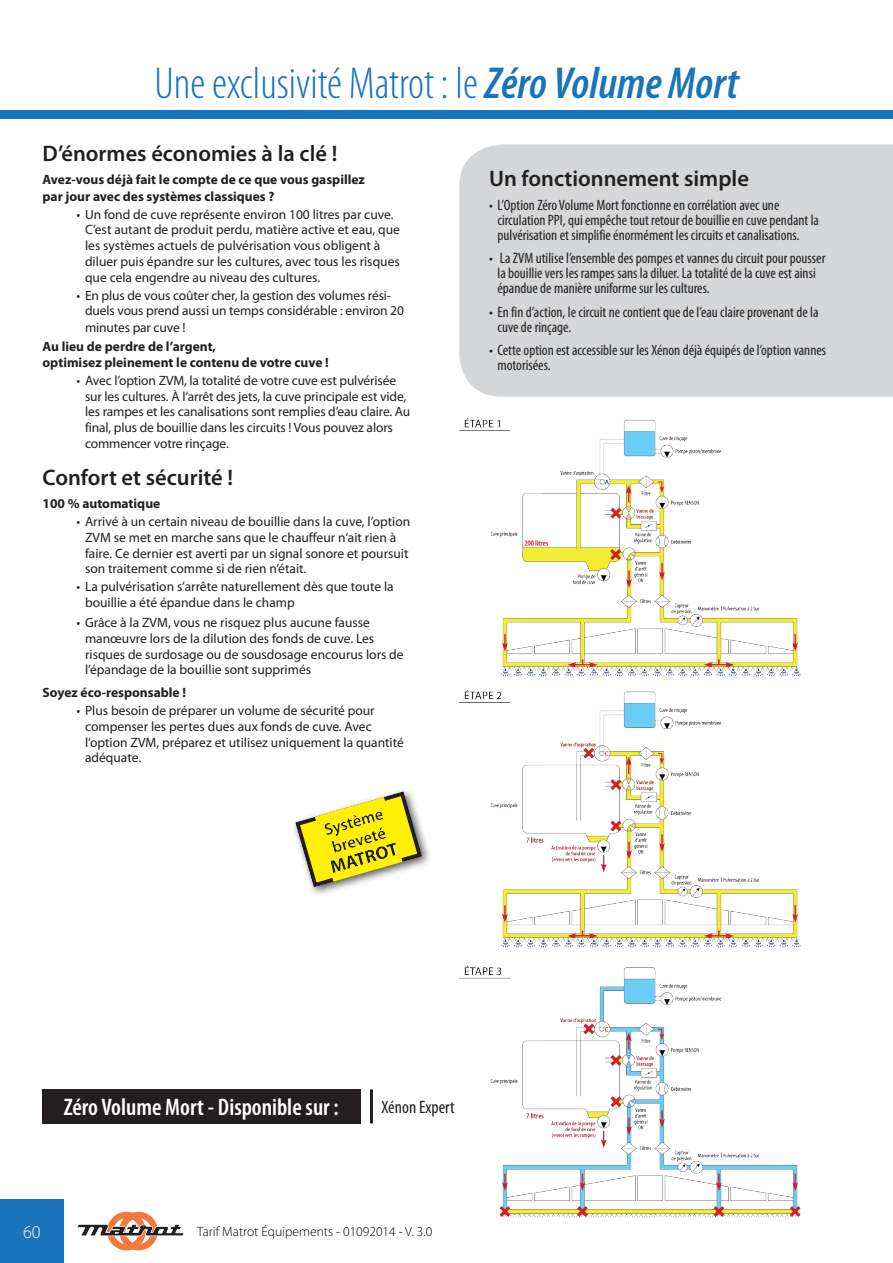
<style>
.page{position:relative;width:893px;height:1263px;background:#fff}
.page>*{position:absolute;margin:0;border:0;box-sizing:border-box;transform-origin:0 0}
.t1{font:300 condensed 45px "Myriad Pro";color:#1974bb}
.t2{font:600 condensed 24px "Myriad Pro";color:#fff}
.t3{font:600 22.5px "Myriad Pro";color:#231f20}
.t4{font:condensed 18px "Myriad Pro";color:#231f20}
.t5{font:300 18px "Myriad Pro";color:#fff}
.t6{font:condensed 15px/15px "Myriad Pro";color:#231f20}
.t7{font:13.5px/15.8px "Myriad Pro";color:#231f20}
.t8{font:700 13.5px/16.5px "Myriad Pro";color:#231f20}
.t9{font:300 13.5px "Myriad Pro";color:#000}
.s1{font-weight:600;font-style:italic}
</style>
<div class="page">
<svg style="left:77px;top:1211px;width:107px;height:40px"></svg>
<div style="left:0;top:111px;width:893px;height:8px;background:#1974bb"></div>
<div style="left:0;top:1199px;width:64px;height:64px;background:#1974bb"></div>
<div style="left:459px;top:145px;width:434px;height:252px;background:#d4d6d7"></div>
<div style="left:43px;top:1089px;width:318px;height:34px;background:#231f20"></div>
<hr style="left:370px;top:1089px;width:3px;height:34px;background:#231f20">
<img style="left:459px;top:419px;width:342px;height:258px">
<img style="left:459px;top:690px;width:342px;height:258px">
<img style="left:459px;top:965px;width:342px;height:253px">
<div style="left:291px;top:787px;width:141px;height:111px;background:#231f20;opacity:.75"></div>
<svg style="left:295px;top:791px;width:127px;height:96px"></svg>
<h1 class="t1" style="left:154px;top:59px;width:587px">Une exclusivité Matrot : le <span class="s1">Zéro Volume Mort</span></h1>
<h3 class="t3" style="left:43px;top:140px;width:296px">D’énormes économies à la clé !</h3>
<p class="t8" style="left:43px;top:171px;width:324px">Avez-vous déjà fait le compte de ce que vous gaspillez par jour avec des systèmes classiques ?</p>
<p class="t7" style="left:85px;top:206px;width:316px;text-indent:-9px">• Un fond de cuve représente environ 100 litres par cuve.<br>C’est autant de produit perdu, matière active et eau, que les systèmes actuels de pulvérisation vous obligent à diluer puis épandre sur les cultures, avec tous les risques que cela engendre au niveau des cultures.</p>
<p class="t7" style="left:85px;top:287px;width:320px;line-height:16.2px;text-indent:-9px">• En plus de vous coûter cher, la gestion des volumes rési&shy;duels vous prend aussi un temps considérable : environ 20 minutes par cuve !</p>
<p class="t8" style="left:43px;top:337px;width:288px">Au lieu de perdre de l’argent,<br>optimisez pleinement le contenu de votre cuve !</p>
<p class="t7" style="left:85px;top:372px;width:327px;text-indent:-9px">• Avec l’option ZVM, la totalité de votre cuve est pulvérisée sur les cultures. à l‘arrêt des jets, la cuve principale est vide, les rampes et les canalisations sont remplies d’eau claire. Au final, plus de bouillie dans les circuits ! Vous pouvez alors commencer votre rinçage.</p>
<h3 class="t3" style="left:43px;top:463px;width:192px">Confort et sécurité !</h3>
<p class="t8" style="left:43px;top:495px;width:119px">100 % automatique</p>
<p class="t7" style="left:85px;top:513px;width:327px;text-indent:-9px">• Arrivé à un certain niveau de bouillie dans la cuve, l’option ZVM se met en marche sans que le chauffeur n‘ait rien à faire. Ce dernier est averti par un signal sonore et poursuit son traitement comme si de rien n’était.</p>
<p class="t7" style="left:85px;top:579px;width:310px;text-indent:-9px">• La pulvérisation s’arrête naturellement dès que toute la bouillie a été épandue dans le champ</p>
<p class="t7" style="left:85px;top:614px;width:320px;text-indent:-9px">• Grâce à la ZVM, vous ne risquez plus aucune fausse manœuvre lors de la dilution des fonds de cuve. Les risques de surdosage ou de sousdosage encourus lors de l’épandage de la bouillie sont supprimés</p>
<p class="t8" style="left:43px;top:684px;width:145px">Soyez éco-responsable !</p>
<p class="t7" style="left:85px;top:702px;width:320px;text-indent:-9px">• Plus besoin de préparer un volume de sécurité pour compenser les pertes dues aux fonds de cuve. Avec l’option ZVM, préparez et utilisez uniquement la quantité adéquate.</p>
<h3 class="t3" style="left:489px;top:164px;width:261px">Un fonctionnement simple</h3>
<p class="t6" style="left:497px;top:197px;width:323px;text-indent:-9px">• L’Option Zéro Volume Mort fonctionne en corrélation avec une circulation PPI, qui empêche tout retour de bouillie en cuve pendant la pulvérisation et simplifie énormément les circuits et canalisations.</p>
<p class="t6" style="left:497px;top:251px;width:329px;text-indent:-9px">• La ZVM utilise l’ensemble des pompes et vannes du circuit pour pousser la bouillie vers les rampes sans la diluer. La totalité de la cuve est ainsi épandue de manière uniforme sur les cultures.</p>
<p class="t6" style="left:497px;top:304px;width:323px;text-indent:-9px">• En fin d’action, le circuit ne contient que de l’eau claire provenant de la cuve de rinçage.</p>
<p class="t6" style="left:497px;top:343px;width:330px;text-indent:-9px">• Cette option est accessible sur les Xénon déjà équipés de l’option vannes motorisées.</p>
<h2 class="t2" style="left:64px;top:1094px;width:276px">Zéro Volume Mort - Disponible sur :</h2>
<h3 class="t4" style="left:381px;top:1096px;width:75px">Xénon Expert</h3>
<h3 class="t5" style="left:23px;top:1221px;width:19px">60</h3>
<p class="t9" style="left:197px;top:1223px;width:237px">Tarif Matrot équipements - 01092014 - V. 3.0</p>
</div>
